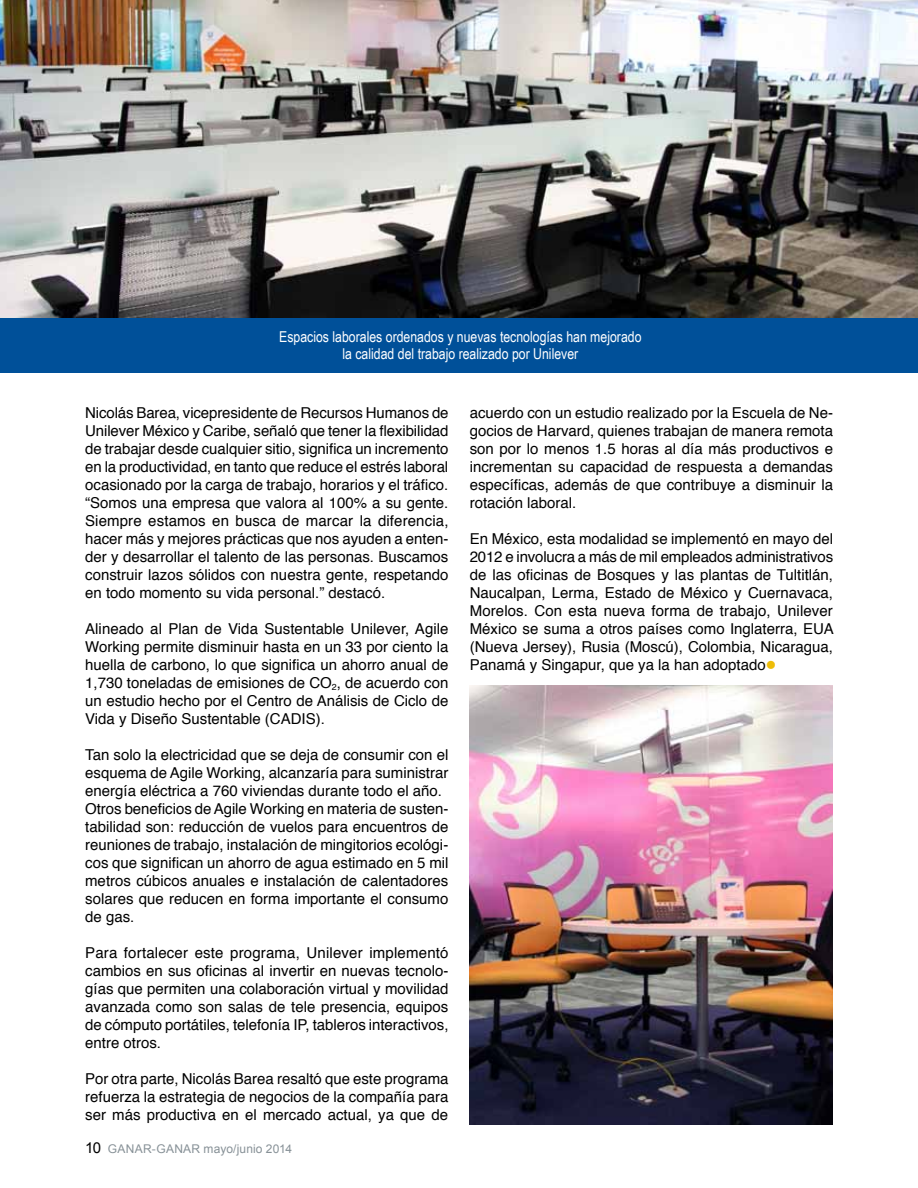
<style>
.page{position:relative;width:918px;height:1188px;background:#fff}
.page>*{position:absolute;margin:0;border:0;box-sizing:border-box;transform-origin:0 0}
.t1{font:15px/18px "Helvetica";color:#000;text-align:justify}
.t2{font:15px/16.5px "Arial Narrow";color:#fff;text-align:center}
.t3{font:12px "Arial";letter-spacing:.015em;color:#879197}
.s1{font-size:15px;color:#000}
.s2{color:#eebd08}
</style>
<div class="page">
<img style="left:0;top:0;width:918px;height:318px">
<div style="left:0;top:318px;width:918px;height:55px;background:#005099"></div>
<img style="left:469px;top:686px;width:363px;height:438px">
<p class="t2" style="left:279px;top:328px;width:364px">Espacios laborales ordenados y nuevas tecnologías han mejorado la calidad del trabajo realizado por Unilever</p>
<p class="t1" style="left:85px;top:404px;width:365px">Nicolás Barea, vicepresidente de Recursos Humanos de Unilever México y Caribe, señaló que tener la flexibilidad de trabajar desde cualquier sitio, significa un incremento en la productividad, en tanto que reduce el estrés laboral ocasionado por la carga de trabajo, horarios y el tráfico. “Somos una empresa que valora al 100% a su gente.<br>Siempre estamos en busca de marcar la diferencia, hacer más y mejores prácticas que nos ayuden a enten&shy;der y desarrollar el talento de las personas. Buscamos construir lazos sólidos con nuestra gente, respetando en todo momento su vida personal.” destacó.</p>
<p class="t1" style="left:85px;top:620px;width:365px">Alineado al Plan de Vida Sustentable Unilever, Agile Working permite disminuir hasta en un 33 por ciento la huella de carbono, lo que significa un ahorro anual de 1,730 toneladas de emisiones de CO<sub>2</sub>, de acuerdo con un estudio hecho por el Centro de Análisis de Ciclo de Vida y Diseño Sustentable (CADIS).</p>
<p class="t1" style="left:85px;top:746px;width:365px;text-align:left">Tan solo la electricidad que se deja de consumir con el esquema de Agile Working, alcanzaría para suministrar energía eléctrica a 760 viviendas durante todo el año.<br>Otros beneficios de Agile Working en materia de susten&shy;tabilidad son: reducción de vuelos para encuentros de reuniones de trabajo, instalación de mingitorios ecológi&shy;cos que significan un ahorro de agua estimado en 5 mil metros cúbicos anuales e instalación de calentadores solares que reducen en forma importante el consumo de gas.</p>
<p class="t1" style="left:85px;top:944px;width:365px">Para fortalecer este programa, Unilever implementó cambios en sus oficinas al invertir en nuevas tecnolo&shy;gías que permiten una colaboración virtual y movilidad avanzada como son salas de tele presencia, equipos de cómputo portátiles, telefonía IP, tableros interactivos, entre otros.</p>
<p class="t1" style="left:85px;top:1070px;width:365px">Por otra parte, Nicolás Barea resaltó que este programa refuerza la estrategia de negocios de la compañía para ser más productiva en el mercado actual, ya que de</p>
<p class="t3" style="left:85px;top:1141px;width:209px"><span class="s1">10</span> GANAR-GANAR mayo/junio 2014</p>
<p class="t1" style="left:470px;top:404px;width:365px">acuerdo con un estudio realizado por la Escuela de Ne&shy;gocios de Harvard, quienes trabajan de manera remota son por lo menos 1.5 horas al día más productivos e incrementan su capacidad de respuesta a demandas específicas, además de que contribuye a disminuir la rotación laboral.</p>
<p class="t1" style="left:470px;top:530px;width:366px">En México, esta modalidad se implementó en mayo del 2012 e involucra a más de mil empleados administrativos de las oficinas de Bosques y las plantas de Tultitlán, Naucalpan, Lerma, Estado de México y Cuernavaca, Morelos. Con esta nueva forma de trabajo, Unilever México se suma a otros países como Inglaterra, EUA (Nueva Jersey), Rusia (Moscú), Colombia, Nicaragua, Panamá y Singapur, que ya la han adoptado<span class="s2">●</span></p>
</div>
